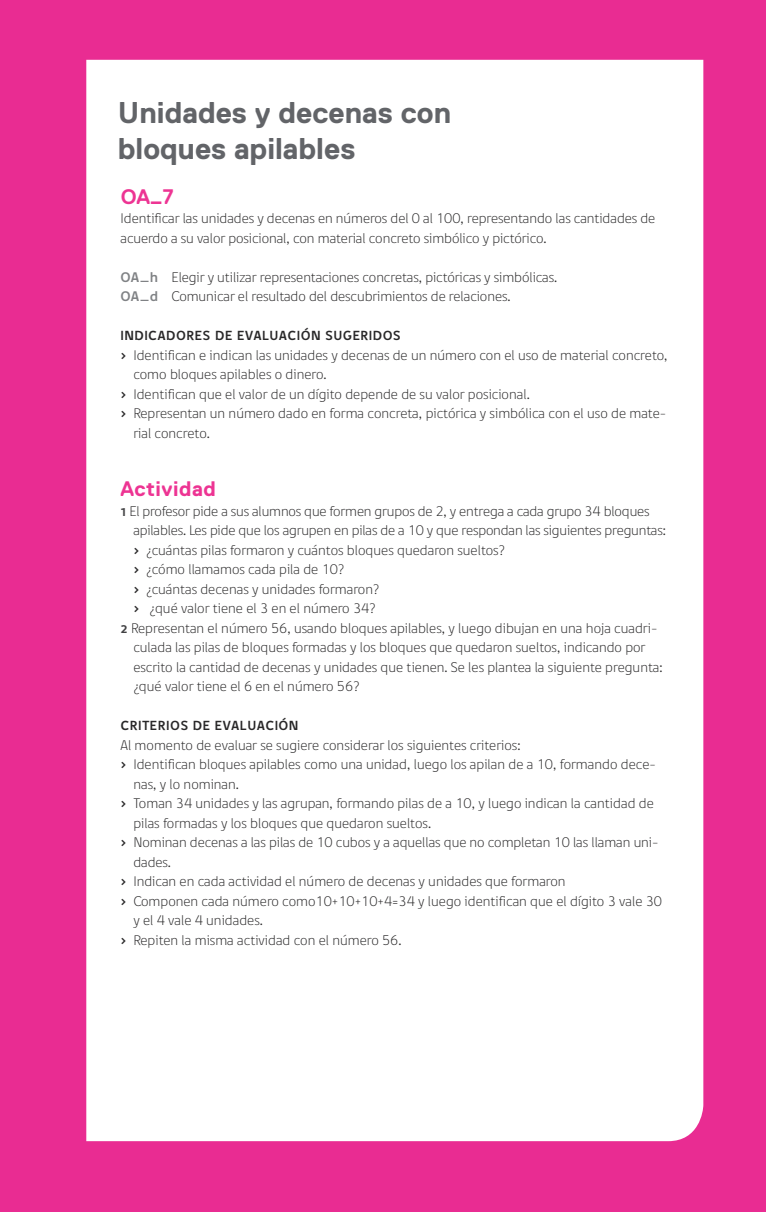
<style>
.page{position:relative;width:766px;height:1212px;background:#fff}
.page>*{position:absolute;margin:0;border:0;box-sizing:border-box;transform-origin:0 0}
.t1{font:700 30px/36px "Replica";color:#626468}
.t2{font:700 30px "Replica Std";color:#636567}
.t3{font:700 21px "Replica Std";letter-spacing:.025em;color:#ed3493}
.t4{font:14.25px/19.5px "Dignathin";color:#292829}
.t5{font:700 13.5px "Digna SC";letter-spacing:.025em;color:#292829}
.s1{font-family:"Digna";font-weight:700;color:#808285}
.s2{font-family:"Digna Picto"}
.s3{font-family:"Digna SC";font-weight:700;color:#414143}
</style>
<div class="page">
<div style="left:0;top:0;width:765px;height:1212px;background:#e92c92"></div>
<div style="left:86px;top:60px;width:617px;height:1081px;background:#fff"></div>
<div style="left:116px;top:184px;width:557px;height:769px;background:#fff"></div>
<div style="left:105px;top:90px;width:570px;height:45px;background:#fff"></div>
<h1 class="t1" style="left:118px;top:95px;width:335px">Unidades y decenas con bloques apilables</h1>
<h1 class="t2" style="left:120px;top:138px;width:133px">Ejemplo 1</h1>
<h2 class="t3" style="left:121px;top:185px;width:54px">OA_7</h2>
<p class="t4" style="left:120px;top:209px;width:536px">Identificar las unidades y decenas en números del 0 al 100, representando las cantidades de acuerdo a su valor posicional, con material concreto simbólico y pictórico.</p>
<p class="t4" style="left:120px;top:267px;width:438px"><span class="s1">OA_h</span> Elegir y utilizar representaciones concretas, pictóricas y simbólicas.<br><span class="s1">OA_d</span> Comunicar el resultado del descubrimientos de relaciones.</p>
<p class="t5" style="left:120px;top:327px;width:282px">INDICADORES DE EVALUACIÓN SUGERIDOS</p>
<p class="t4" style="left:120px;top:345px;width:548px"><span class="s2">›</span> Identifican e indican las unidades y decenas de un número con el uso de material concreto,</p>
<p class="t4" style="left:133px;top:365px;width:195px">como bloques apilables o dinero.</p>
<p class="t4" style="left:120px;top:384px;width:410px"><span class="s2">›</span> Identifican que el valor de un dígito depende de su valor posicional.</p>
<p class="t4" style="left:120px;top:404px;width:547px"><span class="s2">›</span> Representan un número dado en forma concreta, pictórica y simbólica con el uso de mate-</p>
<p class="t4" style="left:133px;top:423px;width:78px">rial concreto.</p>
<h2 class="t3" style="left:120px;top:477px;width:97px">Actividad</h2>
<p class="t4" style="left:120px;top:501px;width:530px"><span class="s3">1</span> El profesor pide a sus alumnos que formen grupos de 2, y entrega a cada grupo 34 bloques</p>
<p class="t4" style="left:133px;top:521px;width:534px">apilables. Les pide que los agrupen en pilas de a 10 y que respondan las siguientes preguntas:</p>
<p class="t4" style="left:133px;top:540px;width:373px"><span class="s2">›</span> ¿cuántas pilas formaron y cuántos bloques quedaron sueltos?</p>
<p class="t4" style="left:133px;top:560px;width:212px"><span class="s2">›</span> ¿cómo llamamos cada pila de 10?</p>
<p class="t4" style="left:133px;top:579px;width:247px"><span class="s2">›</span> ¿cuántas decenas y unidades formaron?</p>
<p class="t4" style="left:133px;top:599px;width:243px"><span class="s2">›</span> ¿qué valor tiene el 3 en el número 34?</p>
<p class="t4" style="left:120px;top:618px;width:538px"><span class="s3">2</span> Representan el número 56, usando bloques apilables, y luego dibujan en una hoja cuadri-</p>
<p class="t4" style="left:133px;top:638px;width:513px">culada las pilas de bloques formadas y los bloques que quedaron sueltos, indicando por</p>
<p class="t4" style="left:133px;top:657px;width:530px">escrito la cantidad de decenas y unidades que tienen. Se les plantea la siguiente pregunta:</p>
<p class="t4" style="left:133px;top:677px;width:227px">¿qué valor tiene el 6 en el número 56?</p>
<p class="t5" style="left:120px;top:717px;width:179px">CRITERIOS DE EVALUACIÓN</p>
<p class="t4" style="left:120px;top:735px;width:401px">Al momento de evaluar se sugiere considerar los siguientes criterios:</p>
<p class="t4" style="left:120px;top:755px;width:536px"><span class="s2">›</span> Identifican bloques apilables como una unidad, luego los apilan de a 10, formando dece-</p>
<p class="t4" style="left:133px;top:774px;width:107px">nas, y lo nominan.</p>
<p class="t4" style="left:120px;top:794px;width:534px"><span class="s2">›</span> Toman 34 unidades y las agrupan, formando pilas de a 10, y luego indican la cantidad de</p>
<p class="t4" style="left:133px;top:813px;width:299px">pilas formadas y los bloques que quedaron sueltos.</p>
<p class="t4" style="left:120px;top:833px;width:539px"><span class="s2">›</span> Nominan decenas a las pilas de 10 cubos y a aquellas que no completan 10 las llaman uni-</p>
<p class="t4" style="left:133px;top:852px;width:39px">dades.</p>
<p class="t4" style="left:120px;top:872px;width:446px"><span class="s2">›</span> Indican en cada actividad el número de decenas y unidades que formaron</p>
<p class="t4" style="left:120px;top:891px;width:543px"><span class="s2">›</span> Componen cada número como10+10+10+4=34 y luego identifican que el dígito 3 vale 30</p>
<p class="t4" style="left:133px;top:911px;width:131px">y el 4 vale 4 unidades.</p>
<p class="t4" style="left:120px;top:930px;width:282px"><span class="s2">›</span> Repiten la misma actividad con el número 56.</p>
</div>
